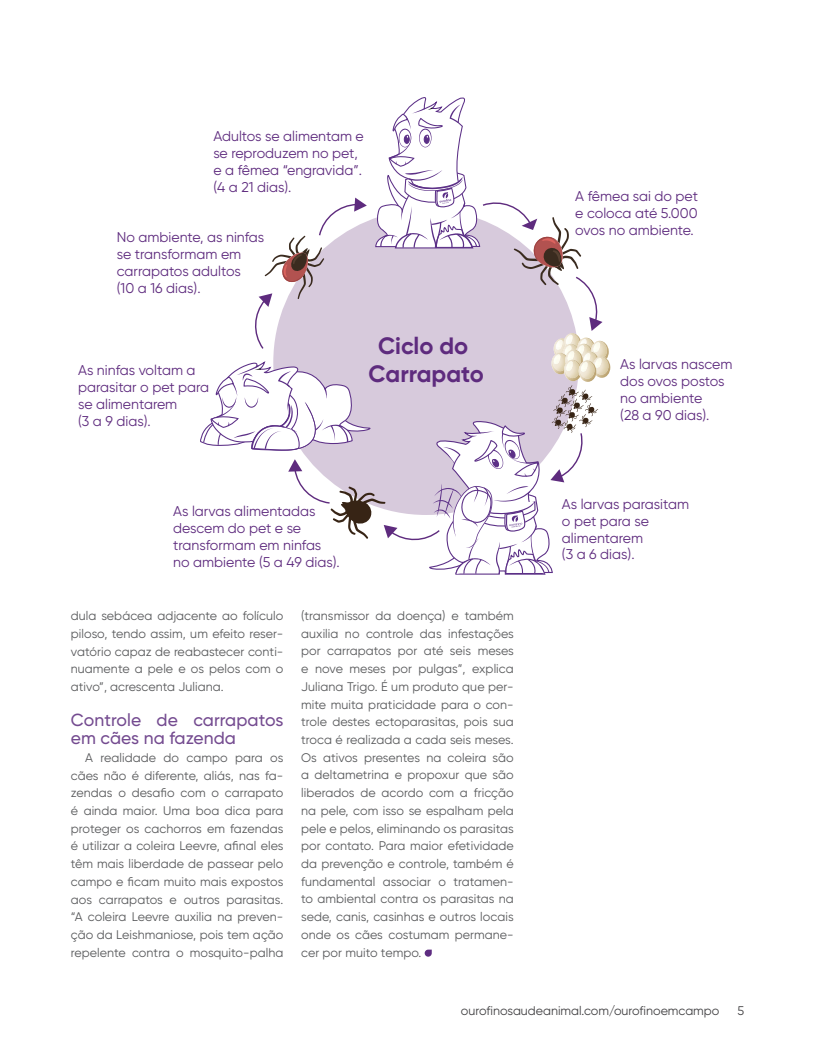
<style>
.page{position:relative;width:815px;height:1063px;background:#fff}
.page>*{position:absolute;margin:0;border:0;box-sizing:border-box;transform-origin:0 0}
.t1{font:700 23.62px/28.4px "Gilroy";color:#5e2b7e;text-align:center}
.t2{font:500 17.5px/17.8px "Gilroy";letter-spacing:.005em;color:#744b90}
.t3{font:14.12px/17px "Gilroy";color:#5e2b7e}
.t4{font:12.5px/17.8px "Gilroy";letter-spacing:.005em;color:#58595b;text-align:justify}
.t5{font:12.5px "Gilroy";letter-spacing:-.005em;color:#414042}
</style>
<div class="page">
<svg style="left:425px;top:950px;width:7px;height:7px"></svg>
<svg style="left:200px;top:97px;width:410px;height:478px"></svg>
<p class="t3" style="left:213px;top:128px;width:152px">Adultos se alimentam e se reproduzem no pet, e a fêmea “engravida”. (4 a 21 dias).</p>
<p class="t3" style="left:117px;top:228px;width:149px">No ambiente, as ninfas se transformam em carrapatos adultos<br>(10 a 16 dias).</p>
<p class="t3" style="left:78px;top:361px;width:133px">As ninfas voltam a parasitar o pet para se alimentarem<br>(3 a 9 dias).</p>
<h1 class="t1" style="left:368px;top:331px;width:117px">Ciclo do<br>Carrapato</h1>
<p class="t3" style="left:173px;top:502px;width:168px">As larvas alimentadas descem do pet e se transformam em ninfas no ambiente (5 a 49 dias).</p>
<p class="t4" style="left:71px;top:607px;width:214px">dula sebácea adjacente ao folículo piloso, tendo assim, um efeito reser&shy;vatório capaz de reabastecer conti&shy;nuamente a pele e os pelos com o ativo”, acrescenta Juliana.</p>
<h2 class="t2" style="left:71px;top:711px;width:214px">Controle de carrapatos em cães na fazenda</h2>
<p class="t4" style="left:71px;top:748px;width:214px;text-indent:14px">A realidade do campo para os cães não é diferente, aliás, nas fa&shy;zendas o desafio com o carrapato é ainda maior. Uma boa dica para proteger os cachorros em fazendas é utilizar a coleira Leevre, afinal eles têm mais liberdade de passear pelo campo e ficam muito mais expostos aos carrapatos e outros parasitas. “A coleira Leevre auxilia na preven&shy;ção da Leishmaniose, pois tem ação repelente contra o mosquito-palha</p>
<p class="t4" style="left:301px;top:607px;width:214px">(transmissor da doença) e também auxilia no controle das infestações por carrapatos por até seis meses e nove meses por pulgas”, explica Juliana Trigo. É um produto que per&shy;mite muita praticidade para o con&shy;trole destes ectoparasitas, pois sua troca é realizada a cada seis meses.<br>Os ativos presentes na coleira são a deltametrina e propoxur que são liberados de acordo com a fricção na pele, com isso se espalham pela pele e pelos, eliminando os parasitas por contato. Para maior efetividade da prevenção e controle, também é fundamental associar o tratamen&shy;to ambiental contra os parasitas na sede, canis, casinhas e outros locais onde os cães costumam permane&shy;cer por muito tempo.</p>
<p class="t3" style="left:575px;top:187px;width:124px;text-align:justify">A fêmea sai do pet e coloca até 5.000 ovos no ambiente.</p>
<p class="t3" style="left:620px;top:356px;width:114px">As larvas nascem dos ovos postos no ambiente<br>(28 a 90 dias).</p>
<p class="t3" style="left:562px;top:495px;width:129px">As larvas parasitam o pet para se alimentarem<br>(3 a 6 dias).</p>
<p class="t5" style="left:461px;top:1003px;width:260px">ourofinosaudeanimal.com/ourofinoemcampo</p>
<p class="t5" style="left:737px;top:1003px;width:8px">5</p>
</div>
